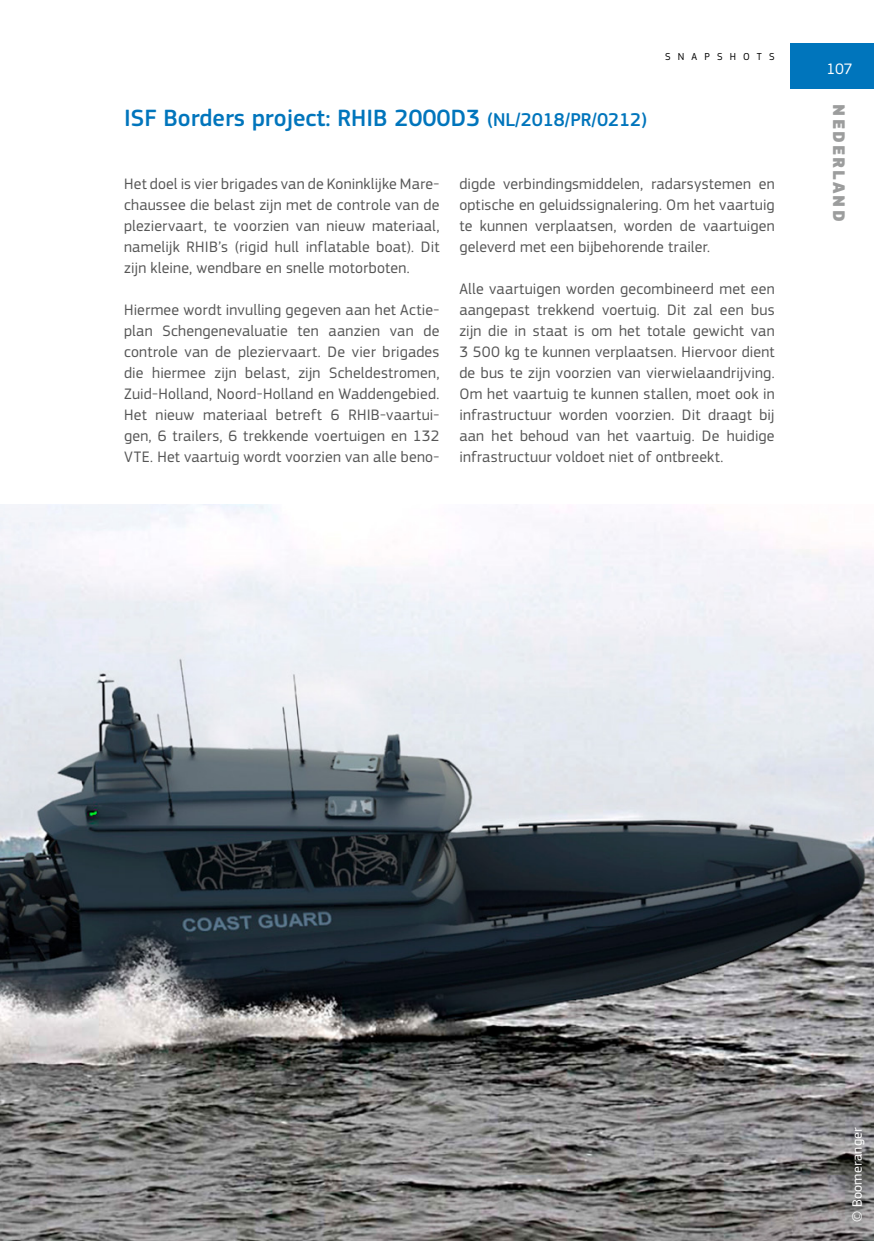
<style>
.page{position:relative;width:874px;height:1241px;background:#fff}
.page>*{position:absolute;margin:0;border:0;box-sizing:border-box;transform-origin:0 0}
.Title_1{font:500 24.5px "EC Square Sans Pro";color:#0075bc}
.t1{font:900 17.5px "EC Square Sans Pro";color:#9c9d9d}
.Body_text{font:15.75px/21px "EC Square Sans Pro";letter-spacing:.015em;color:#565656;text-align:justify}
.t2{font:15.75px "EC Square Sans Pro";color:#fff}
.Body_text-2{font:14px "EC Square Sans Pro";letter-spacing:.02em;color:#fff}
.t3{font:10.5px "EC Square Sans Pro";letter-spacing:.68em;color:#000}
.s1{font-size:19.25px}
</style>
<div class="page">
<div style="left:789px;top:44px;width:84px;height:45px;background:#0075bc"></div>
<img style="left:0;top:504px;width:873px;height:736px">
<img style="left:0;top:672px;width:1px;height:568px">
<p class="t3" style="left:665px;top:50px;width:111px">SNAPSHOTS</p>
<p class="Title_1" style="left:124px;top:104px;width:524px">ISF Borders project: RHIB 2000D3 <span class="s1">(NL/2018/PR/0212)</span></p>
<p class="Body_text" style="left:124px;top:173px;width:317px">Het doel is vier brigades van de Koninklijke Mare&shy;chaussee die belast zijn met de controle van de pleziervaart, te voorzien van nieuw materiaal, namelijk RHIB’s (rigid hull inflatable boat). Dit zijn kleine, wendbare en snelle motorboten.</p>
<p class="Body_text" style="left:124px;top:299px;width:317px">Hiermee wordt invulling gegeven aan het Actie&shy;plan Schengenevaluatie ten aanzien van de controle van de pleziervaart. De vier brigades die hiermee zijn belast, zijn Scheldestromen, Zuid-Holland, Noord-Holland en Waddengebied.<br>Het nieuw materiaal betreft 6 RHIB-vaartui&shy;gen, 6 trailers, 6 trekkende voertuigen en 132<br>VTE. Het vaartuig wordt voorzien van alle beno-</p>
<p class="Body_text" style="left:459px;top:173px;width:317px">digde verbindingsmiddelen, radarsystemen en optische en geluidssignalering. Om het vaartuig te kunnen verplaatsen, worden de vaartuigen geleverd met een bijbehorende trailer.</p>
<p class="Body_text" style="left:459px;top:278px;width:317px">Alle vaartuigen worden gecombineerd met een aangepast trekkend voertuig. Dit zal een bus zijn die in staat is om het totale gewicht van 3 500 kg te kunnen verplaatsen. Hiervoor dient de bus te zijn voorzien van vierwielaandrijving.<br>Om het vaartuig te kunnen stallen, moet ook in infrastructuur worden voorzien. Dit draagt bij aan het behoud van het vaartuig. De huidige infrastructuur voldoet niet of ontbreekt.</p>
<p class="t2" style="left:826px;top:60px;width:28px">107</p>
<p class="t1" style="left:849px;top:104px;width:116px;rotate:90deg">Nederland</p>
<p class="Body_text-2" style="left:848px;top:1221px;width:97px;rotate:-90deg">© Boomeranger</p>
</div>
